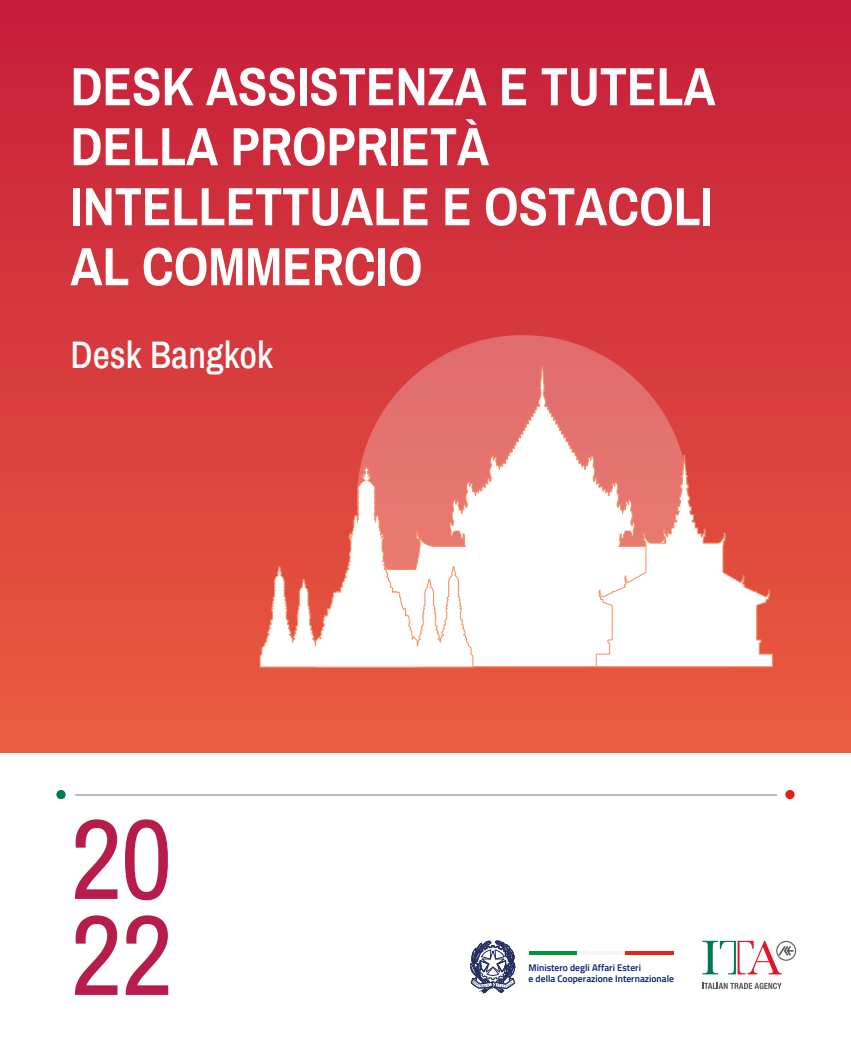
<style>
.page{position:relative;width:851px;height:1063px;background:#fff}
.page>*{position:absolute;margin:0;border:0;box-sizing:border-box;transform-origin:0 0}
.t1{font:114px/96px "Archivo Narrow";color:#b71d4a}
.t2{font:700 54px/60px "Archivo Narrow";color:#fff}
.t3{font:500 37.5px "Archivo Narrow";color:#fff}
.t4{font:600 9.6px/11.6px "Titillium Web";color:#001a70}
</style>
<div class="page">
<div style="left:785px;top:790px;width:9px;height:9px;background:#e41f13;border-radius:50%"></div>
<div style="left:56px;top:790px;width:10px;height:9px;background:#007c4d;border-radius:50%"></div>
<hr style="left:75px;top:794px;width:701px;height:1px;background:#bcbcbc">
<div style="left:0;top:0;width:850px;height:753px;background:linear-gradient(to bottom,#c51d3a,#eb5c40)"></div>
<svg style="left:702px;top:941px;width:94px;height:33px"></svg>
<svg style="left:702px;top:983px;width:79px;height:6px"></svg>
<svg style="left:470px;top:940px;width:45px;height:53px"></svg>
<hr style="left:529px;top:951px;width:48px;height:4px;background:#00953b">
<hr style="left:577px;top:951px;width:48px;height:4px;background:#f6f6f6">
<hr style="left:625px;top:951px;width:48px;height:4px;background:#e1251b">
<svg style="left:357px;top:335px;width:331px;height:31px;background:#da4d50"></svg>
<svg style="left:344px;top:366px;width:395px;height:302px"></svg>
<svg style="left:259px;top:467px;width:214px;height:201px"></svg>
<svg style="left:595px;top:455px;width:178px;height:213px"></svg>
<p class="t2" style="left:70px;top:54px;width:646px">DESK ASSISTENZA E TUTELA<br>DELLA PROPRIETÀ<br>INTELLETTUALE E OSTACOLI<br>AL COMMERCIO</p>
<p class="t3" style="left:70px;top:328px;width:204px">Desk Bangkok</p>
<h1 class="t1" style="left:70px;top:808px;width:104px">20<br>22</h1>
<p class="t4" style="left:528px;top:961px;width:147px">Ministero degli Affari Esteri<br>e della Cooperazione Internazionale</p>
</div>
